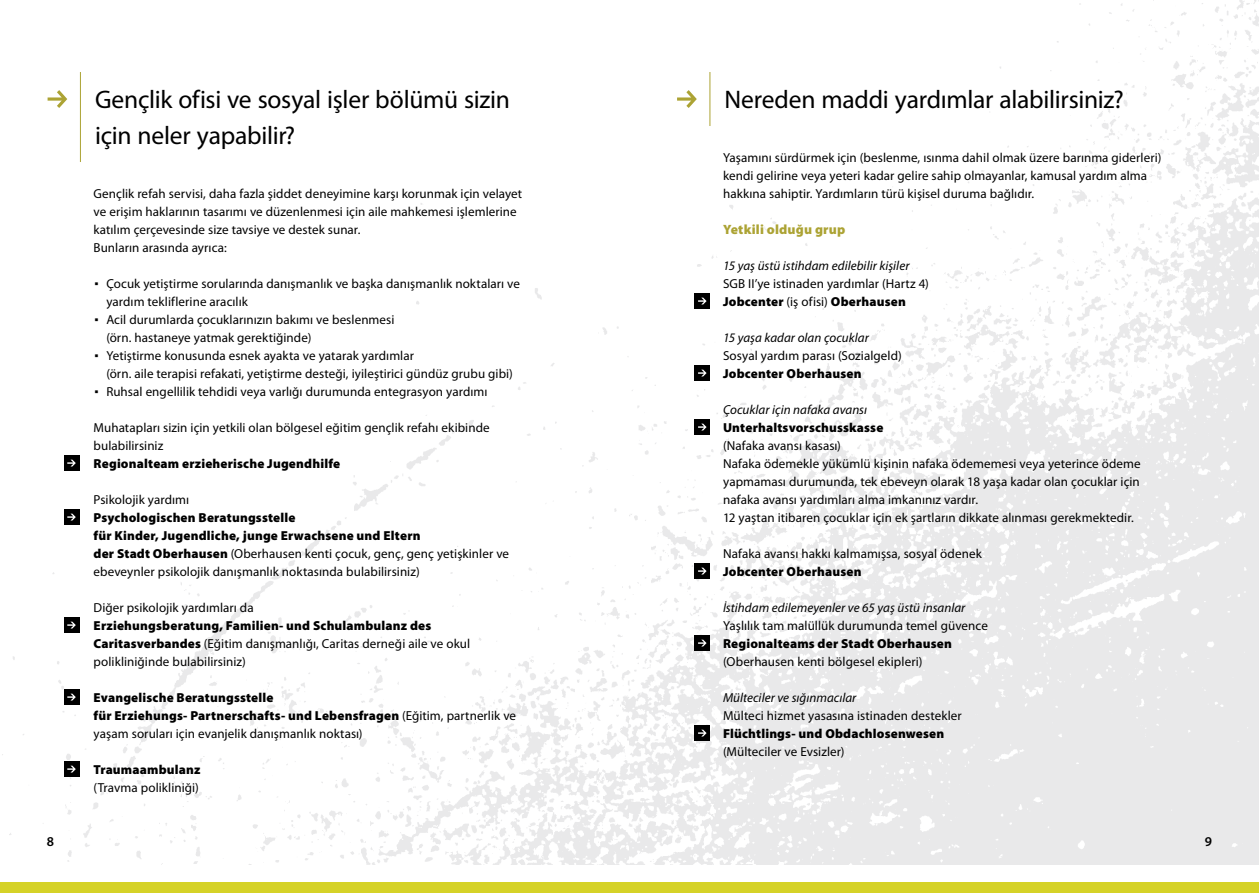
<style>
.page{position:relative;width:1259px;height:893px;background:#fff}
.page>*{position:absolute;margin:0;border:0;box-sizing:border-box;transform-origin:0 0}
.t1{font:25.5px/36px "Myriad Pro";letter-spacing:-.01em;color:#000}
.t2{font:900 13.5px "Myriad Pro";letter-spacing:.015em;color:#aca334}
.t3{font:600 13.5px "Myriad Pro";color:#000}
.t4{font:13.05px/18px "Myriad Pro";letter-spacing:.005em;color:#000}
.t5{font:900 13.05px/18px "Myriad Pro";letter-spacing:.015em;color:#000}
.t6{font:italic 13.05px "Myriad Pro";letter-spacing:.005em;color:#000}
.s1{font-family:"DIN";font-weight:500;font-size:22.5px}
.s2{font-weight:900}
.s3{font-weight:400}
</style>
<div class="page">
<img style="left:2px;top:72px;width:627px;height:792px">
<svg style="left:629px;top:0;width:630px;height:864px"></svg>
<div style="left:69px;top:474px;width:12px;height:14px;background:#fff"></div>
<svg style="left:48px;top:90px;width:19px;height:18px"></svg>
<hr style="left:80px;top:72px;width:1px;height:90px;background:#aca334">
<svg style="left:677px;top:90px;width:20px;height:18px"></svg>
<hr style="left:709px;top:72px;width:1px;height:54px;background:#aca334">
<div style="left:64px;top:509px;width:15px;height:16px;background:#000"></div>
<svg style="left:67px;top:514px;width:9px;height:6px"></svg>
<div style="left:64px;top:455px;width:15px;height:16px;background:#000"></div>
<svg style="left:67px;top:460px;width:9px;height:6px"></svg>
<div style="left:64px;top:617px;width:15px;height:16px;background:#000"></div>
<svg style="left:67px;top:622px;width:9px;height:6px"></svg>
<div style="left:64px;top:689px;width:15px;height:16px;background:#000"></div>
<svg style="left:67px;top:694px;width:9px;height:6px"></svg>
<div style="left:64px;top:761px;width:15px;height:16px;background:#000"></div>
<svg style="left:67px;top:766px;width:9px;height:6px"></svg>
<div style="left:694px;top:293px;width:16px;height:16px;background:#000"></div>
<svg style="left:698px;top:298px;width:8px;height:6px"></svg>
<div style="left:694px;top:365px;width:16px;height:16px;background:#000"></div>
<svg style="left:698px;top:370px;width:8px;height:6px"></svg>
<div style="left:694px;top:419px;width:16px;height:16px;background:#000"></div>
<svg style="left:698px;top:424px;width:8px;height:6px"></svg>
<div style="left:694px;top:563px;width:16px;height:16px;background:#000"></div>
<svg style="left:698px;top:568px;width:8px;height:6px"></svg>
<div style="left:694px;top:635px;width:16px;height:16px;background:#000"></div>
<svg style="left:698px;top:640px;width:8px;height:6px"></svg>
<div style="left:694px;top:725px;width:16px;height:16px;background:#000"></div>
<svg style="left:698px;top:730px;width:8px;height:6px"></svg>
<div style="left:0;top:882px;width:1259px;height:11px;background:#d5d227"></div>
<h1 class="t1" style="left:95px;top:82px;width:416px">Gençlik ofisi ve sosyal işler bölümü sizin için neler yapabilir?</h1>
<h1 class="t1" style="left:724px;top:82px;width:401px">Nereden maddi yardımlar alabilirsiniz?</h1>
<p class="t4" style="left:94px;top:185px;width:430px">Gençlik refah servisi, daha fazla şiddet deneyimine karşı korunmak için velayet ve erişim haklarının tasarımı ve düzenlenmesi için aile mahkemesi işlemlerine katılım çerçevesinde size tavsiye ve destek sunar.<br>Bunların arasında ayrıca:</p>
<p class="t4" style="left:94px;top:275px;width:428px"><span class="s1">·</span> Çocuk yetiştirme sorularında danışmanlık ve başka danışmanlık noktaları ve</p>
<p class="t4" style="left:106px;top:293px;width:143px">yardım tekliflerine aracılık</p>
<p class="t4" style="left:94px;top:311px;width:302px"><span class="s1">·</span> Acil durumlarda çocuklarınızın bakımı ve beslenmesi</p>
<p class="t4" style="left:106px;top:329px;width:207px">(örn. hastaneye yatmak gerektiğinde)</p>
<p class="t4" style="left:94px;top:347px;width:322px"><span class="s1">·</span> Yetiştirme konusunda esnek ayakta ve yatarak yardımlar</p>
<p class="t4" style="left:106px;top:365px;width:408px">(örn. aile terapisi refakati, yetiştirme desteği, iyileştirici gündüz grubu gibi)</p>
<p class="t4" style="left:94px;top:383px;width:395px"><span class="s1">·</span> Ruhsal engellilik tehdidi veya varlığı durumunda entegrasyon yardımı</p>
<p class="t4" style="left:94px;top:419px;width:398px">Muhatapları sizin için yetkili olan bölgesel eğitim gençlik refahı ekibinde bulabilirsiniz</p>
<p class="t5" style="left:94px;top:454px;width:248px">Regionalteam erzieherische Jugendhilfe</p>
<p class="t4" style="left:94px;top:491px;width:97px">Psikolojik yardımı</p>
<p class="t4" style="left:94px;top:509px;width:417px"><span class="s2">Psychologischen Beratungsstelle<br>für Kinder, Jugendliche, junge Erwachsene und Eltern<br>der Stadt Oberhausen</span> (Oberhausen kenti çocuk, genç, genç yetişkinler ve ebeveynler psikolojik danışmanlık noktasında bulabilirsiniz)</p>
<p class="t4" style="left:94px;top:599px;width:162px">Diğer psikolojik yardımları da</p>
<p class="t4" style="left:94px;top:617px;width:378px"><span class="s2">Erziehungsberatung, Familien- und Schulambulanz des<br>Caritasverbandes</span> (Eğitim danışmanlığı, Caritas derneği aile ve okul polikliniğinde bulabilirsiniz)</p>
<p class="t5" style="left:94px;top:688px;width:424px">Evangelische Beratungsstelle<br>für Erziehungs- Partnerschafts- und Lebensfragen <span class="s3">(Eğitim, partnerlik ve yaşam soruları için evanjelik danışmanlık noktası)</span></p>
<p class="t5" style="left:94px;top:760px;width:108px">Traumaambulanz</p>
<p class="t4" style="left:94px;top:779px;width:107px">(Travma polikliniği)</p>
<p class="t4" style="left:723px;top:149px;width:440px">Yaşamını sürdürmek için (beslenme, ısınma dahil olmak üzere barınma giderleri) kendi gelirine veya yeteri kadar gelire sahip olmayanlar, kamusal yardım alma hakkına sahiptir. Yardımların türü kişisel duruma bağlıdır.</p>
<p class="t2" style="left:723px;top:220px;width:124px">Yetkili olduğu grup</p>
<p class="t6" style="left:723px;top:259px;width:188px">15 yaş üstü istihdam edilebilir kişiler</p>
<p class="t4" style="left:723px;top:275px;width:207px">SGB II’ye istinaden yardımlar (Hartz 4)<br><span class="s2">Jobcenter</span> (iş ofisi) <span class="s2">Oberhausen</span></p>
<p class="t6" style="left:723px;top:331px;width:147px">15 yaşa kadar olan çocuklar</p>
<p class="t4" style="left:723px;top:347px;width:180px">Sosyal yardım parası (Sozialgeld)</p>
<p class="t5" style="left:723px;top:364px;width:140px">Jobcenter Oberhausen</p>
<p class="t6" style="left:723px;top:403px;width:145px">Çocuklar için nafaka avansı</p>
<p class="t5" style="left:723px;top:418px;width:162px">Unterhaltsvorschusskasse</p>
<p class="t4" style="left:723px;top:437px;width:419px">(Nafaka avansı kasası)<br>Nafaka ödemekle yükümlü kişinin nafaka ödememesi veya yeterince ödeme yapmaması durumunda, tek ebeveyn olarak 18 yaşa kadar olan çocuklar için nafaka avansı yardımları alma imkanınız vardır.<br>12 yaştan itibaren çocuklar için ek şartların dikkate alınması gerekmektedir.</p>
<p class="t4" style="left:723px;top:545px;width:260px">Nafaka avansı hakkı kalmamışsa, sosyal ödenek</p>
<p class="t5" style="left:723px;top:562px;width:140px">Jobcenter Oberhausen</p>
<p class="t6" style="left:723px;top:601px;width:244px">İstihdam edilemeyenler ve 65 yaş üstü insanlar</p>
<p class="t4" style="left:723px;top:617px;width:266px">Yaşlılık tam malüllük durumunda temel güvence</p>
<p class="t5" style="left:723px;top:634px;width:230px">Regionalteams der Stadt Oberhausen</p>
<p class="t4" style="left:723px;top:653px;width:201px">(Oberhausen kenti bölgesel ekipleri)</p>
<p class="t6" style="left:723px;top:691px;width:135px">Mülteciler ve sığınmacılar</p>
<p class="t4" style="left:723px;top:707px;width:240px">Mülteci hizmet yasasına istinaden destekler</p>
<p class="t5" style="left:723px;top:724px;width:223px">Flüchtlings- und Obdachlosenwesen</p>
<p class="t4" style="left:723px;top:743px;width:123px">(Mülteciler ve Evsizler)</p>
<p class="t3" style="left:47px;top:834px;width:9px">8</p>
<p class="t3" style="left:1205px;top:834px;width:9px">9</p>
</div>
